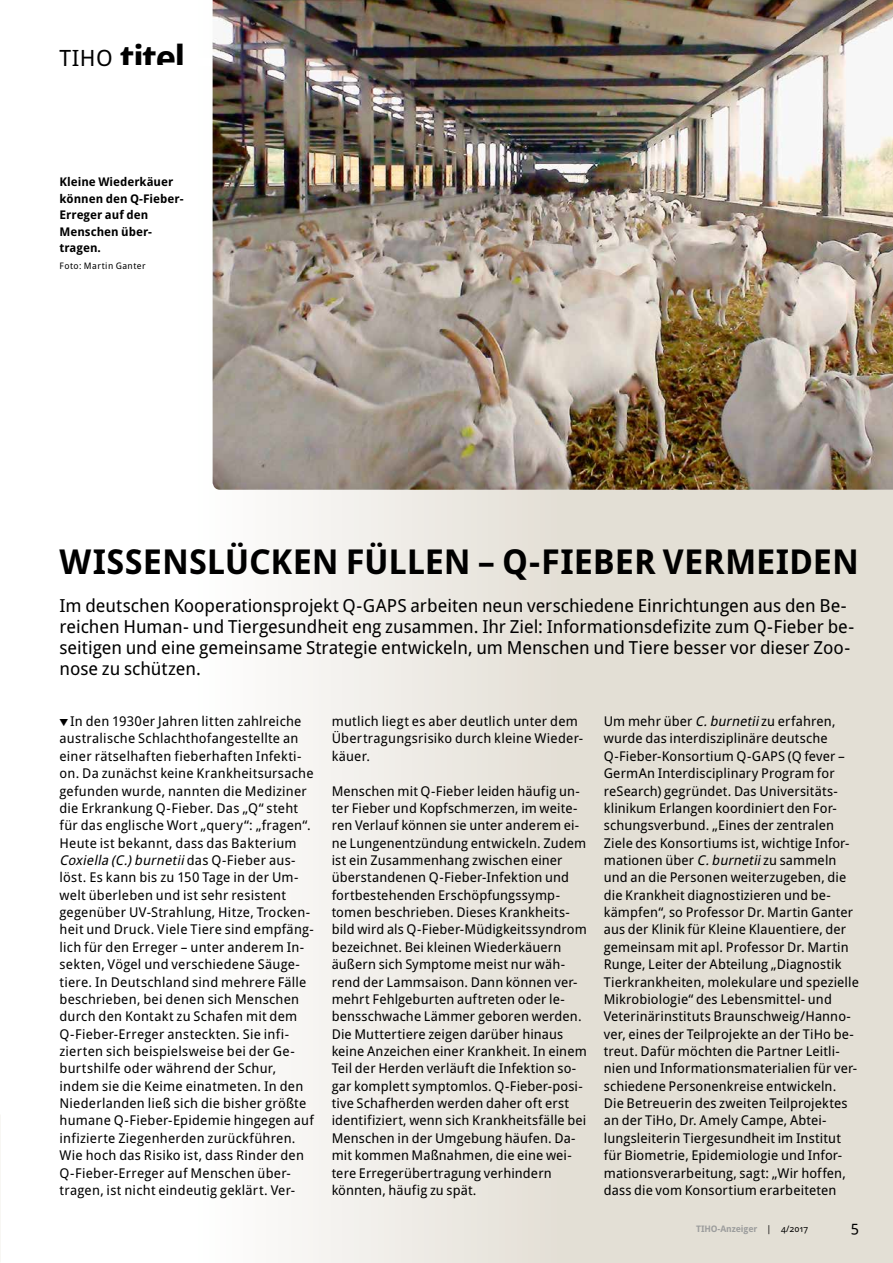
<style>
.page{position:relative;width:893px;height:1263px;background:#fff}
.page>*{position:absolute;margin:0;border:0;box-sizing:border-box;transform-origin:0 0}
.t1{font:700 36px "Droid Sans Pro";letter-spacing:-.05em;color:#000}
.t2{font:700 34.35px "Droid Sans Pro";color:#000}
.t3{font:18px/21px "Droid Sans Pro";color:#000}
.t4{font:15px "Droid Sans Pro";color:#000}
.t5{font:13.5px/17.4px "Droid Sans Pro";letter-spacing:.01em;color:#000}
.t6{font:700 12px/16.5px "Droid Sans Pro";color:#000}
.t7{font:700 9px "Droid Sans Pro";letter-spacing:-.01em;color:#9c9d9d}
.t8{font:9px "Droid Sans Pro";letter-spacing:.05em;color:#000}
.s1{font-weight:400;font-size:22.5px}
.s2{font-style:italic}
.s3{font-weight:400;color:#000}
</style>
<div class="page">
<div style="left:196px;top:0;width:697px;height:1263px;background:linear-gradient(to right,#f8f7f5,#dcd7cb)"></div>
<div style="left:119px;top:58px;width:181px;height:8px;background:#fff"></div>
<img style="left:213px;top:0;width:680px;height:490px">
<p class="t1" style="left:60px;top:32px;width:127px"><span class="s1">TIHO</span> titel</p>
<p class="t6" style="left:60px;top:173px;width:126px">Kleine Wiederkäuer können den Q-Fieber-<br>Erreger auf den<br>Menschen über&shy;tragen.</p>
<p class="t8" style="left:60px;top:259px;width:88px">Foto: Martin Ganter</p>
<p class="t2" style="left:60px;top:537px;width:801px">WISSENSLÜCKEN FÜLLEN – Q-FIEBER VERMEIDEN</p>
<p class="t3" style="left:60px;top:595px;width:796px">Im deutschen Kooperationsprojekt Q-GAPS arbeiten neun verschiedene Einrichtungen aus den Be&shy;reichen Human- und Tiergesundheit eng zusammen. Ihr Ziel: Informationsdefizite zum Q-Fieber be&shy;seitigen und eine gemeinsame Strategie entwickeln, um Menschen und Tiere besser vor dieser Zoo&shy;nose zu schützen.</p>
<p class="t5" style="left:60px;top:712px;width:256px;text-indent:11px">In den 1930er Jahren litten zahlreiche australische Schlachthofangestellte an einer rätselhaften fieberhaften Infekti&shy;on. Da zunächst keine Krankheitsursache gefunden wurde, nannten die Mediziner die Erkrankung Q-Fieber. Das „Q“ steht für das englische Wort „query“: „fragen“.<br>Heute ist bekannt, dass das Bakterium <span class="s2">Coxiella (C.)burnetii</span>d a s Q - F i e b e r a u s - löst. Es kann bis zu 150 Tage in der Um&shy;welt überleben und ist sehr resistent gegenüber UV-Strahlung, Hitze, Trocken&shy;heit und Druck. Viele Tiere sind empfäng&shy;lich für den Erreger – unter anderem In&shy;sekten, Vögel und verschiedene Säuge&shy;tiere. In Deutschland sind mehrere Fälle beschrieben, bei denen sich Menschen durch den Kontakt zu Schafen mit dem Q-Fieber-Erreger ansteckten. Sie infi&shy;zierten sich beispielsweise bei der Ge&shy;burtshilfe oder während der Schur, indem sie die Keime einatmeten. In den Niederlanden ließ sich die bisher größte humane Q-Fieber-Epidemie hingegen auf infizierte Ziegenherden zurückführen.<br>Wie hoch das Risiko ist, dass Rinder den Q-Fieber-Erreger auf Menschen über&shy;tragen, ist nicht eindeutig geklärt. Ver-</p>
<p class="t5" style="left:332px;top:712px;width:253px">mutlich liegt es aber deutlich unter dem<br>Übertragungsrisiko durch kleine Wieder&shy;käuer.</p>
<p class="t5" style="left:332px;top:781px;width:257px">Menschen mit Q-Fieber leiden häufig un&shy;ter Fieber und Kopfschmerzen, im weite&shy;ren Verlauf können sie unter anderem ei&shy;ne Lungenentzündung entwickeln. Zudem ist ein Zusammenhang zwischen einer überstandenen Q-Fieber-Infektion und fortbestehenden Erschöpfungssymp&shy;tomen beschrieben. Dieses Krankheits&shy;bild wird als Q-Fieber-Müdigkeitssyndrom bezeichnet. Bei kleinen Wiederkäuern äußern sich Symptome meist nur wäh&shy;rend der Lammsaison. Dann können ver&shy;mehrt Fehlgeburten auftreten oder le&shy;bensschwache Lämmer geboren werden.<br>Die Muttertiere zeigen darüber hinaus keine Anzeichen einer Krankheit. In einem Teil der Herden verläuft die Infektion so&shy;gar komplett symptomlos. Q-Fieber-posi&shy;tive Schafherden werden daher oft erst identifiziert, wenn sich Krankheitsfälle bei Menschen in der Umgebung häufen. Da&shy;mit kommen Maßnahmen, die eine wei&shy;tere Erregerübertragung verhindern könnten, häufig zu spät.</p>
<p class="t5" style="left:604px;top:712px;width:257px">Um mehr über <span class="s2">C.burnetii</span>zu erfahren, wurde das interdisziplinäre deutsche Q-Fieber-Konsortium Q-GAPS (Q fever – GermAn Interdisciplinary Program for reSearch) gegründet. Das Universitäts&shy;klinikum Erlangen koordiniert den For&shy;schungsverbund. „Eines der zentralen Ziele des Konsortiums ist, wichtige Infor&shy;mationen über <span class="s2">C.burnetii</span>zu sammeln und an die Personen weiterzugeben, die die Krankheit diagnostizieren und be&shy;kämpfen“, so Professor Dr. Martin Ganter aus der Klinik für Kleine Klauentiere, der gemeinsam mit apl. Professor Dr. Martin Runge, Leiter der Abteilung „Diagnostik Tierkrankheiten, molekulare und spezielle Mikrobiologie“ des Lebensmittel- und Veterinärinstituts Braunschweig/Hanno&shy;ver, eines der Teilprojekte an der TiHo be&shy;treut. Dafür möchten die Partner Leitli&shy;nien und Informationsmaterialien für ver&shy;schiedene Personenkreise entwickeln.<br>Die Betreuerin des zweiten Teilprojektes an der TiHo, Dr. Amely Campe, Abtei&shy;lungsleiterin Tiergesundheit im Institut für Biometrie, Epidemiologie und Infor&shy;mationsverarbeitung, sagt: „Wir hoffen, dass die vom Konsortium erarbeiteten</p>
<p class="t7" style="left:696px;top:1222px;width:113px">TIHO-Anzeiger <span class="s3">| 4/2017</span></p>
<p class="t4" style="left:851px;top:1216px;width:10px">5</p>
</div>
